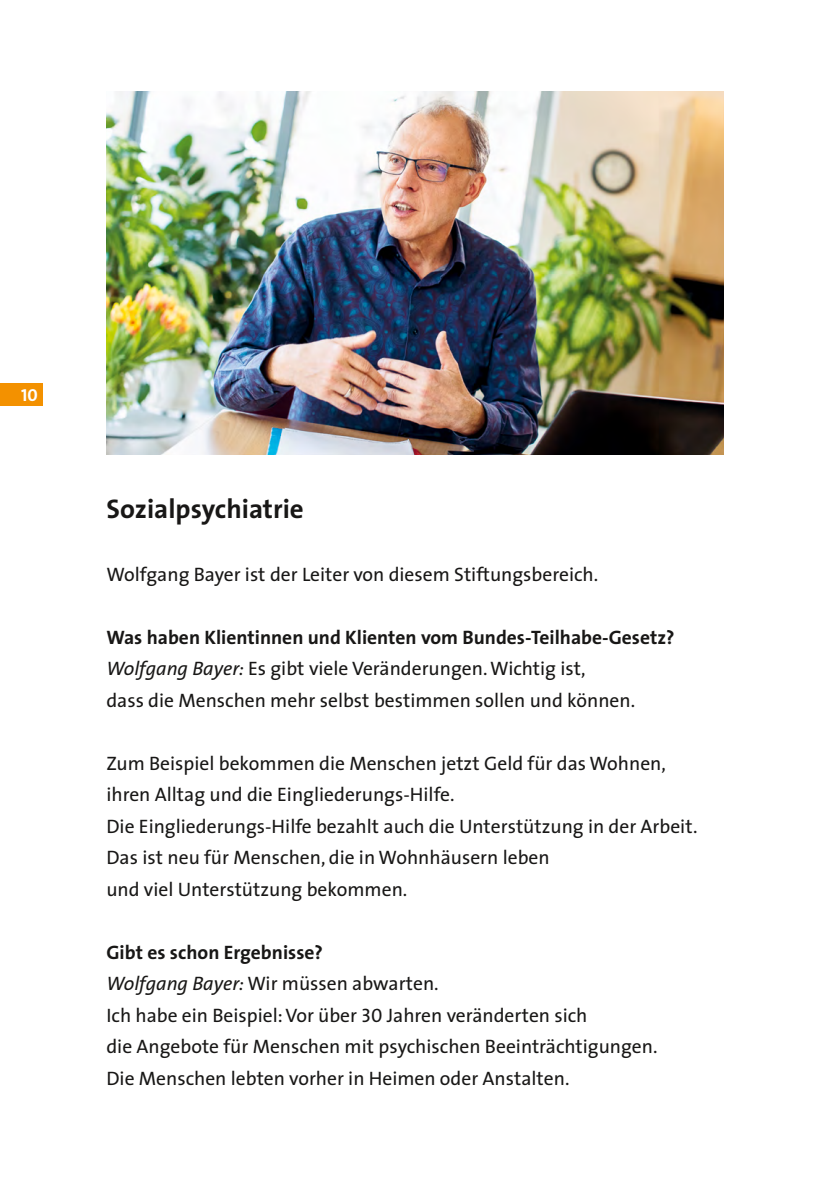
<style>
.page{position:relative;width:830px;height:1191px;background:#fff}
.page>*{position:absolute;margin:0;border:0;box-sizing:border-box;transform-origin:0 0}
.t1{font:700 27px "The Sans";color:#181716}
.t2{font:19.5px/31.5px "The Sans";color:#181716}
.t3{font:17.4px "The Sans Bold Caps";color:#fff}
.s1{font-weight:700}
.s2{font-style:italic}
.s3{font-family:"The Sans Caps"}
</style>
<div class="page">
<div style="left:0;top:383px;width:43px;height:22px;background:#f39100"></div>
<img style="left:106px;top:91px;width:617px;height:363px">
<p class="t3" style="left:21px;top:380px;width:18px">10</p>
<h2 class="t1" style="left:106px;top:486px;width:199px">Sozialpsychiatrie</h2>
<p class="t2" style="left:106px;top:557px;width:493px">Wolfgang Bayer ist der Leiter von diesem Stiftungsbereich.</p>
<p class="t2" style="left:106px;top:620px;width:569px"><span class="s1">Was haben Klientinnen und Klienten vom Bundes-Teilhabe-Gesetz?<br></span><span class="s2">Wolfgang Bayer:</span> Es gibt viele Veränderungen. Wichtig ist,<br>dass die Menschen mehr selbst bestimmen sollen und können.</p>
<p class="t2" style="left:106px;top:746px;width:592px">Zum Beispiel bekommen die Menschen jetzt Geld für das Wohnen, ihren Alltag und die Eingliederungs-Hilfe.<br>Die Eingliederungs-Hilfe bezahlt auch die Unterstützung in der Arbeit.<br>Das ist neu für Menschen, die in Wohnhäusern leben<br>und viel Unterstützung bekommen.</p>
<p class="t2" style="left:106px;top:935px;width:552px"><span class="s1">Gibt es schon Ergebnisse?<br></span><span class="s2">Wolfgang Bayer:</span> Wir müssen abwarten.<br>Ich habe ein Beispiel: Vor über <span class="s3">30</span> Jahren veränderten sich<br>die Angebote für Menschen mit psychischen Beeinträchtigungen.<br>Die Menschen lebten vorher in Heimen oder Anstalten.</p>
</div>
